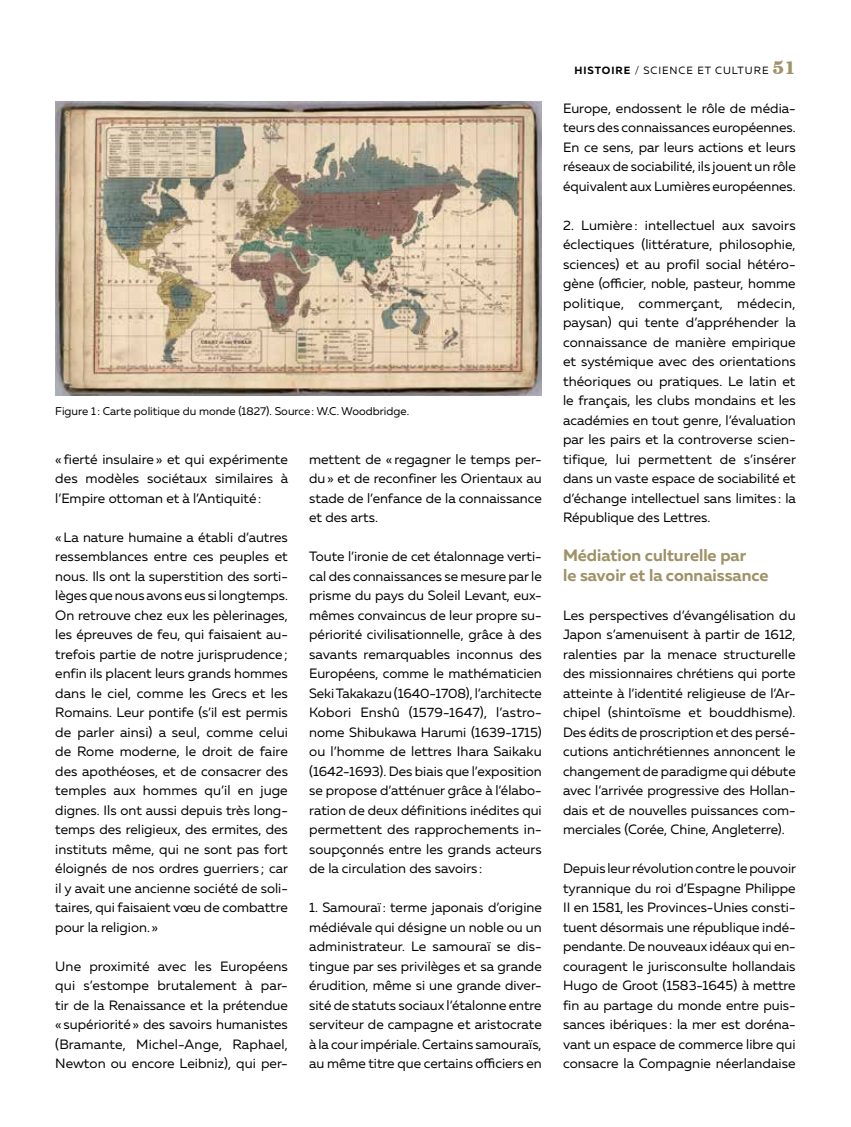
<style>
.page{position:relative;width:851px;height:1127px;background:#fff}
.page>*{position:absolute;margin:0;border:0;box-sizing:border-box;transform-origin:0 0}
.t1{font:700 16.5px/19.5px "Muller";color:#9f9267}
.t2{font:13.5px/19.5px "Muller";color:#000;text-align:justify}
.t3{font:11.25px "Muller";color:#000}
.t4{font:10.5px "Muller";letter-spacing:.09em;color:#000}
.s1{font-weight:700}
.s2{font-family:"Wichita";font-weight:700;font-size:18px;color:#9f9267}
</style>
<div class="page">
<img style="left:55px;top:102px;width:486px;height:293px">
<p class="t3" style="left:55px;top:404px;width:355px">Figure 1 : Carte politique du monde (1827). Source: W.C. Woodbridge.</p>
<p class="t2" style="left:55px;top:449px;width:234px">« fierté insulaire» et qui expérimente des modèles sociétaux similaires à l’Empire ottoman et à l’Antiquité:</p>
<p class="t2" style="left:55px;top:527px;width:234px">«La nature humaine a établi d’autres ressemblances entre ces peuples et nous. Ils ont la superstition des sorti&shy;lèges que nous avons eus si longtemps.<br>On retrouve chez eux les pèlerinages, les épreuves de feu, qui faisaient au&shy;trefois partie de notre jurisprudence; enfin ils placent leurs grands hommes dans le ciel, comme les Grecs et les Romains. Leur pontife (s’il est permis de parler ainsi) a seul, comme celui de Rome moderne, le droit de faire des apothéoses, et de consacrer des temples aux hommes qu’il en juge dignes. Ils ont aussi depuis très long&shy;temps des religieux, des ermites, des instituts même, qui ne sont pas fort éloignés de nos ordres guerriers ; car il y avait une ancienne société de soli&shy;taires, qui faisaient vœu de combattre pour la religion. »</p>
<p class="t2" style="left:55px;top:956px;width:234px">Une proximité avec les Européens qui s’estompe brutalement à par&shy;tir de la Renaissance et la prétendue « supériorité» des savoirs humanistes (Bramante, Michel-Ange, Raphael, Newton ou encore Leibniz), qui per-</p>
<p class="t2" style="left:309px;top:449px;width:234px">mettent de « regagner le temps per&shy;du» et de reconfiner les Orientaux au stade de l’enfance de la connaissance et des arts.</p>
<p class="t2" style="left:309px;top:546px;width:234px">Toute l’ironie de cet étalonnage verti&shy;cal des connaissances se mesure par le prisme du pays du Soleil Levant, eux&shy;mêmes convaincus de leur propre su&shy;périorité civilisationnelle, grâce à des savants remarquables inconnus des Européens, comme le mathématicien Seki Takakazu (1640-1708), l’architecte Kobori Enshû (1579-1647), l’astro&shy;nome Shibukawa Harumi (1639-1715) ou l’homme de lettres Ihara Saikaku (1642-1693). Des biais que l’exposition se propose d’atténuer grâce à l’élabo&shy;ration de deux définitions inédites qui permettent des rapprochements in&shy;soupçonnés entre les grands acteurs de la circulation des savoirs :</p>
<p class="t2" style="left:309px;top:897px;width:234px">1. Samouraï : terme japonais d’origine médiévale qui désigne un noble ou un administrateur. Le samouraï se dis&shy;tingue par ses privilèges et sa grande érudition, même si une grande diver&shy;sité de statuts sociaux l’étalonne entre serviteur de campagne et aristocrate à la cour impériale. Certains samouraïs, au même titre que certains officiers en</p>
<p class="t4" style="left:574px;top:63px;width:223px"><span class="s1">HISTOIRE</span> / SCIENCE ET CULTURE <span class="s2">51</span></p>
<p class="t2" style="left:563px;top:98px;width:234px">Europe, endossent le rôle de média&shy;teurs des connaissances européennes.<br>En ce sens, par leurs actions et leurs réseaux de sociabilité, ils jouent un rôle équivalent aux Lumières européennes.</p>
<p class="t2" style="left:563px;top:215px;width:234px">2. Lumière : intellectuel aux savoirs éclectiques (littérature, philosophie, sciences) et au profil social hétéro&shy;gène (officier, noble, pasteur, homme politique, commerçant, médecin, paysan) qui tente d’appréhender la connaissance de manière empirique et systémique avec des orientations théoriques ou pratiques. Le latin et le français, les clubs mondains et les académies en tout genre, l’évaluation par les pairs et la controverse scien&shy;tifique, lui permettent de s’insérer dans un vaste espace de sociabilité et d’échange intellectuel sans limites : la République des Lettres.</p>
<p class="t1" style="left:563px;top:545px;width:207px">Médiation culturelle par<br>le savoir et la connaissance</p>
<p class="t2" style="left:563px;top:605px;width:234px">Les perspectives d’évangélisation du Japon s’amenuisent à partir de 1612, ralenties par la menace structurelle des missionnaires chrétiens qui porte atteinte à l’identité religieuse de l’Ar&shy;chipel (shintoïsme et bouddhisme).<br>Des édits de proscription et des persé&shy;cutions antichrétiennes annoncent le changement de paradigme qui débute avec l’arrivée progressive des Hollan&shy;dais et de nouvelles puissances com&shy;merciales (Corée, Chine, Angleterre).</p>
<p class="t2" style="left:563px;top:858px;width:234px">Depuis leur révolution contre le pouvoir tyrannique du roi d’Espagne Philippe II en 1581, les Provinces-Unies consti&shy;tuent désormais une république indé&shy;pendante. De nouveaux idéaux qui en&shy;couragent le jurisconsulte hollandais Hugo de Groot (1583-1645) à mettre fin au partage du monde entre puis&shy;sances ibériques : la mer est doréna&shy;vant un espace de commerce libre qui consacre la Compagnie néerlandaise</p>
</div>
